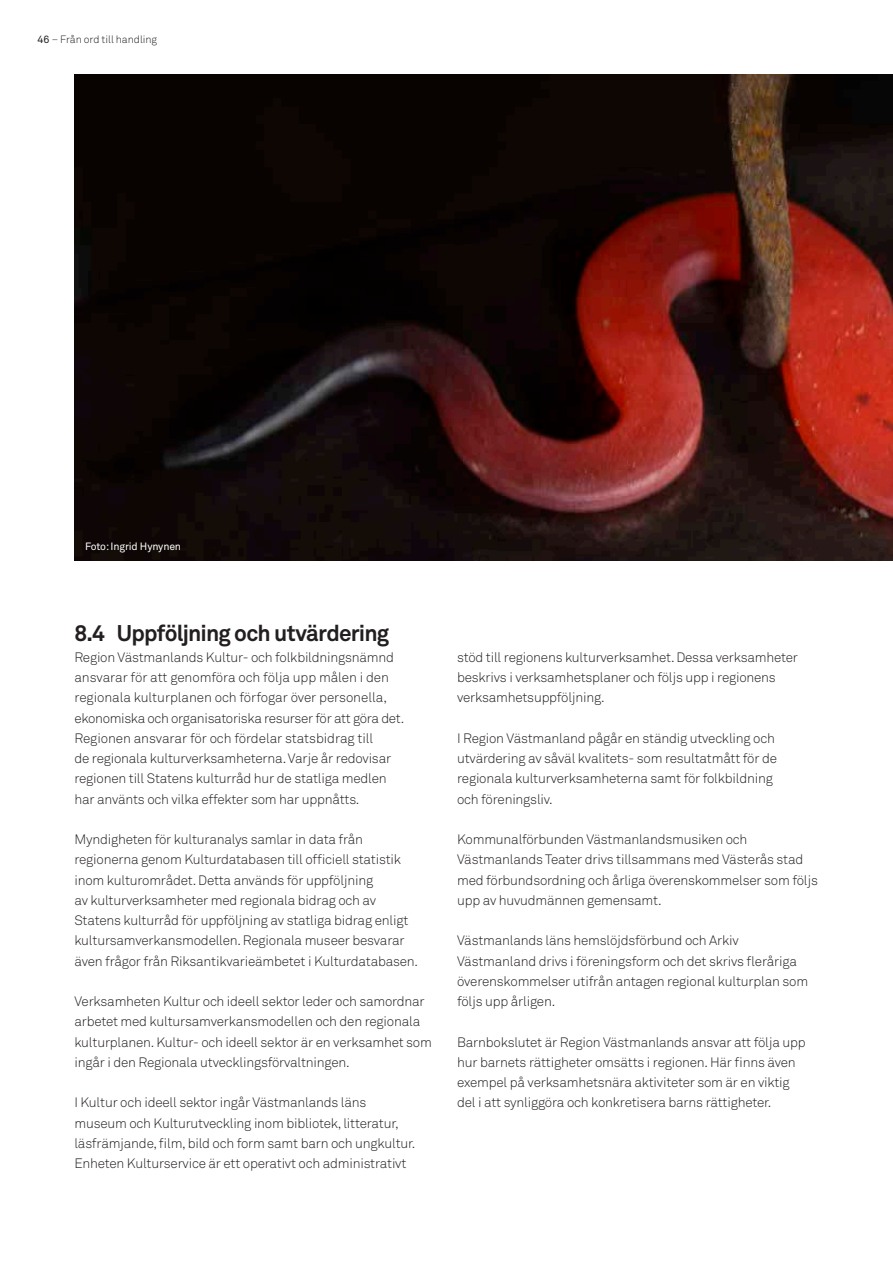
<style>
.page{position:relative;width:893px;height:1263px;background:#fff}
.page>*{position:absolute;margin:0;border:0;box-sizing:border-box;transform-origin:0 0}
.H3_Underrubrik_nivå{font:700 22.5px "Akkurat Std";letter-spacing:-.035em;color:#231f20}
.BRÖTIG{font:300 13.5px/20.2px "Akkurat Std";letter-spacing:-.015em;color:#231f20}
.t1{font:300 10.5px "Akkurat Std";letter-spacing:-.005em;color:#231f20}
.Fotograf{font:10.5px "Akkurat Std";letter-spacing:-.015em;color:#fff}
.s1{font-weight:400}
</style>
<div class="page">
<svg style="left:74px;top:74px;width:818px;height:486px;background:#2a0f0b"></svg>
<p class="t1" style="left:38px;top:33px;width:121px"><span class="s1">46</span> – Från ord till handling</p>
<p class="Fotograf" style="left:85px;top:540px;width:98px">Foto: Ingrid Hynynen</p>
<h3 class="H3_Underrubrik_nivå" style="left:74px;top:620px;width:316px">8.4 Uppföljning och utvärdering</h3>
<p class="BRÖTIG" style="left:74px;top:647px;width:331px">Region Västmanlands Kultur- och folkbildningsnämnd ansvarar för att genomföra och följa upp målen i den regionala kulturplanen och förfogar över personella, ekonomiska och organisatoriska resurser för att göra det.<br>Regionen ansvarar för och fördelar statsbidrag till<br>de regionala kulturverksamheterna. Varje år redovisar regionen till Statens kulturråd hur de statliga medlen har använts och vilka effekter som har uppnåtts.</p>
<p class="BRÖTIG" style="left:74px;top:829px;width:345px">Myndigheten för kulturanalys samlar in data från regionerna genom Kulturdatabasen till officiell statistik inom kulturområdet. Detta används för uppföljning<br>av kulturverksamheter med regionala bidrag och av Statens kulturråd för uppföljning av statliga bidrag enligt kultursamverkansmodellen. Regionala museer besvarar även frågor från Riksantikvarieämbetet i Kulturdatabasen.</p>
<p class="BRÖTIG" style="left:74px;top:991px;width:359px">Verksamheten Kultur och ideell sektor leder och samordnar arbetet med kultursamverkansmodellen och den regionala kulturplanen. Kultur- och ideell sektor är en verksamhet som ingår i den Regionala utvecklingsförvaltningen.</p>
<p class="BRÖTIG" style="left:74px;top:1092px;width:342px">I Kultur och ideell sektor ingår Västmanlands läns museum och Kulturutveckling inom bibliotek, litteratur, läsfrämjande, film, bild och form samt barn och ungkultur.<br>Enheten Kulturservice är ett operativt och administrativt</p>
<p class="BRÖTIG" style="left:457px;top:647px;width:342px">stöd till regionens kulturverksamhet. Dessa verksamheter beskrivs i verksamhetsplaner och följs upp i regionens verksamhetsuppföljning.</p>
<p class="BRÖTIG" style="left:457px;top:728px;width:321px">I Region Västmanland pågår en ständig utveckling och utvärdering av såväl kvalitets- som resultatmått för de regionala kulturverksamheterna samt för folkbildning och föreningsliv.</p>
<p class="BRÖTIG" style="left:457px;top:829px;width:362px">Kommunalförbunden Västmanlandsmusiken och Västmanlands Teater drivs tillsammans med Västerås stad med förbundsordning och årliga överenskommelser som följs upp av huvudmännen gemensamt.</p>
<p class="BRÖTIG" style="left:457px;top:930px;width:353px">Västmanlands läns hemslöjdsförbund och Arkiv Västmanland drivs i föreningsform och det skrivs fleråriga överenskommelser utifrån antagen regional kulturplan som följs upp årligen.</p>
<p class="BRÖTIG" style="left:457px;top:1032px;width:350px">Barnbokslutet är Region Västmanlands ansvar att följa upp hur barnets rättigheter omsätts i regionen. Här finns även exempel på verksamhetsnära aktiviteter som är en viktig del i att synliggöra och konkretisera barns rättigheter.</p>
</div>
